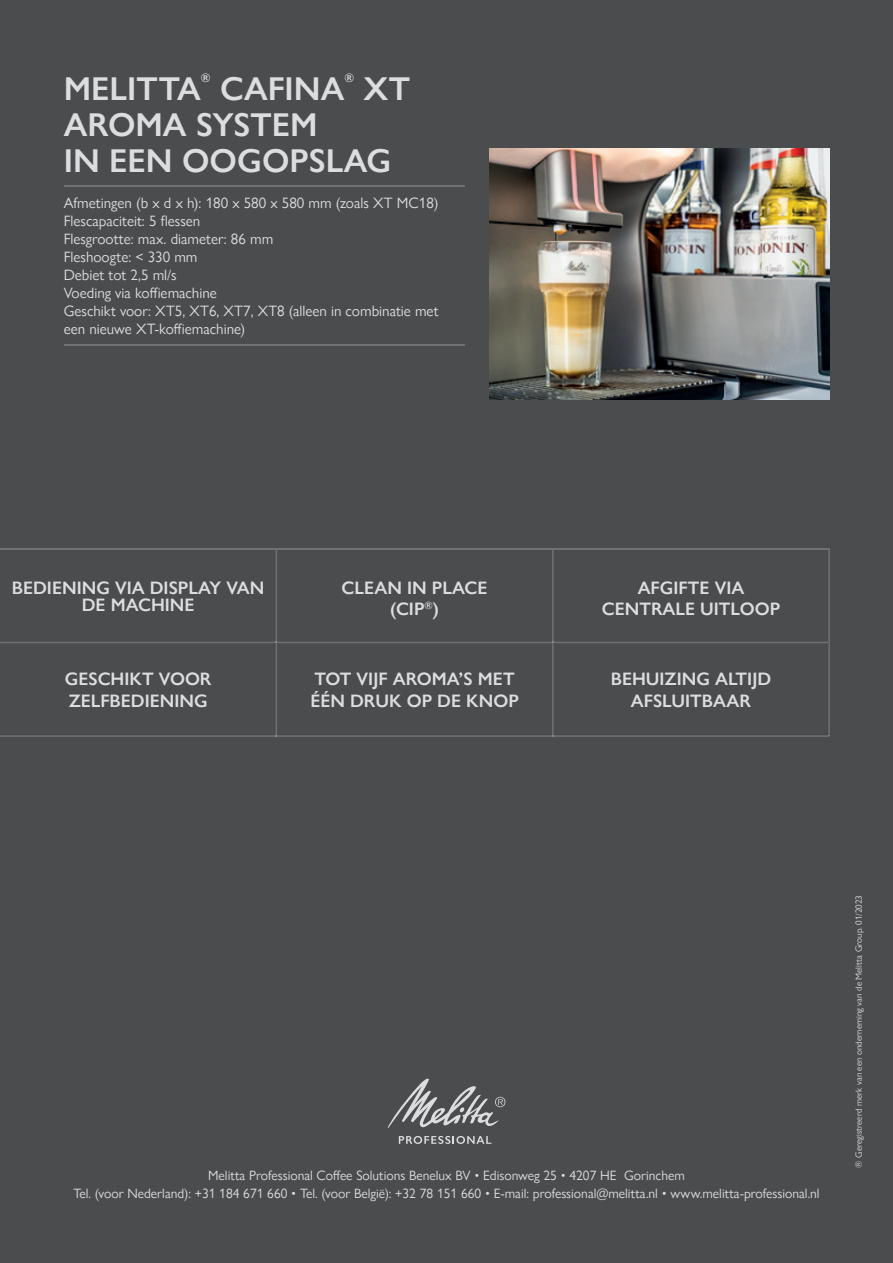
<style>
.page{position:relative;width:893px;height:1263px;background:#4b4c4d}
.page>*{position:absolute;margin:0;border:0;box-sizing:border-box;transform-origin:0 0}
.t1{font:600 33px/36px "Gill Sans Nova";color:#dcdddf}
.t2{font:600 18px/21.6px "Gill Sans Nova";color:#dcdddf;text-align:center}
.t3{font:15px/18px "Gill Sans Nova";color:#dcdddf}
.t4{font:13.5px/18px "Gill Sans Nova";color:#dcdddf;text-align:center}
.t5{font:600 12.3px "Gill Sans Nova";color:#dcdddf}
.t6{font:9px "Gill Sans Nova";color:#dcdddf}
</style>
<div class="page">
<hr style="left:0;top:548px;width:830px;height:2px;background:#6f7073">
<svg style="left:0;top:550px;width:830px;height:187px"></svg>
<hr style="left:64px;top:186px;width:401px;height:1px;background:#6f7073">
<hr style="left:64px;top:344px;width:401px;height:2px;background:#6f7073">
<svg style="left:399px;top:1136px;width:92px;height:8px"></svg>
<svg style="left:388px;top:1078px;width:117px;height:50px"></svg>
<img style="left:489px;top:149px;width:340px;height:251px">
<h1 class="t1" style="left:64px;top:70px;width:139px">MELITTA</h1>
<p class="t5" style="left:201px;top:71px;width:11px">®</p>
<h1 class="t1" style="left:220px;top:70px;width:126px">CAFINA</h1>
<p class="t5" style="left:344px;top:71px;width:11px">®</p>
<h1 class="t1" style="left:363px;top:70px;width:48px">XT</h1>
<h1 class="t1" style="left:64px;top:106px;width:329px">AROMA SYSTEM<br>IN EEN OOGOPSLAG</h1>
<p class="t3" style="left:64px;top:194px;width:376px">Afmetingen (b x d x h): 180 x 580 x 580 mm (zoals XT MC18)<br>Flescapaciteit: 5 flessen<br>Flesgrootte: max. diameter: 86 mm<br>Fleshoogte: &lt; 330 mm<br>Debiet tot 2,5 ml/s<br>Voeding via koffiemachine<br>Geschikt voor: XT5, XT6, XT7, XT8 (alleen in combinatie met een nieuwe XT-koffiemachine)</p>
<p class="t2" style="left:12px;top:578px;width:254px;line-height:17.5px">BEDIENING VIA DISPLAY VAN<br>DE MACHINE</p>
<p class="t2" style="left:65px;top:668px;width:148px;text-align:left">GESCHIKT VOOR<br>ZELFBEDIENING</p>
<p class="t2" style="left:342px;top:576px;width:147px">CLEAN IN PLACE (CIP<sup>®</sup>)</p>
<p class="t2" style="left:310px;top:668px;width:210px;text-align:left">TOT VĲF AROMA’S MET<br>ÉÉN DRUK OP DE KNOP</p>
<p class="t2" style="left:602px;top:576px;width:180px">AFGIFTE VIA<br>CENTRALE UITLOOP</p>
<p class="t2" style="left:611px;top:668px;width:162px">BEHUIZING ALTĲD<br>AFSLUITBAAR</p>
<p class="t4" style="left:73px;top:1166px;width:748px">Melitta Professional Coffee Solutions Benelux BV • Edisonweg 25 • 4207 HE Gorinchem<br>Tel. (voor Nederland): +31 184 671 660 • Tel. (voor België): +32 78 151 660 • E-mail: professional@melitta.nl • www.melitta-professional.nl</p>
<p class="t6" style="left:853px;top:1167px;width:274px;rotate:-90deg">® Geregistreerd merk van een onderneming van de Melitta Group. 01/2023</p>
</div>
